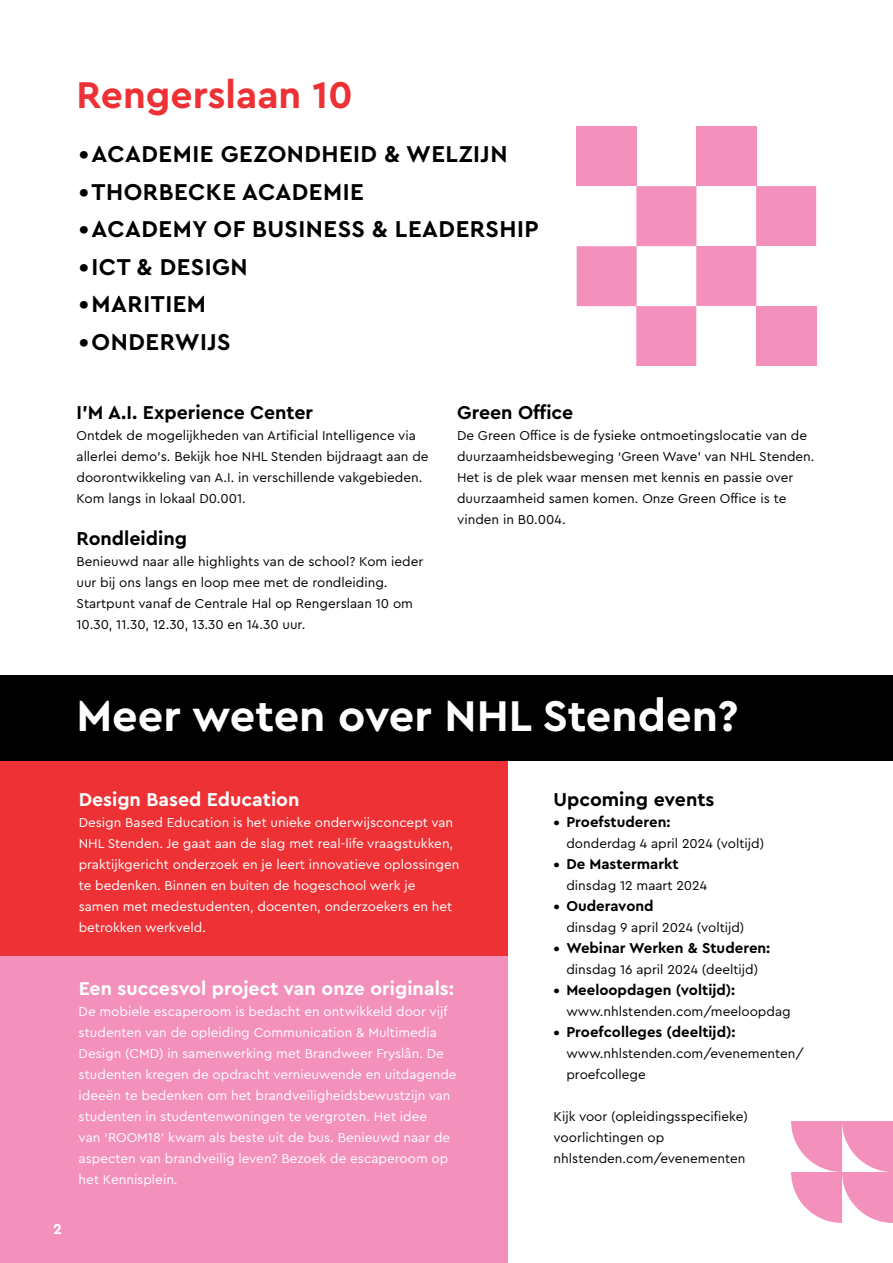
<style>
.page{position:relative;width:893px;height:1263px;background:#fff}
.page>*{position:absolute;margin:0;border:0;box-sizing:border-box;transform-origin:0 0}
.t1{font:700 45px "Cera PRO";color:#fff}
.t2{font:700 39px "Cera PRO";color:#ee3135}
.t3{font:700 24px "Cera PRO";letter-spacing:.02em;color:#000}
.t4{font:700 19.5px "Cera PRO";color:#000}
.t5{font:700 19.5px "Cera PRO";color:#fff}
.t6{font:700 15px "Cera PRO";color:#000}
.t7{font:700 15px "Cera PRO";color:#fff}
.t8{font:13.5px/21px "Cera PRO";color:#000}
.t9{font:13.5px/21px "Cera PRO";color:#fff}
</style>
<div class="page">
<div style="left:0;top:675px;width:893px;height:86px;background:#000"></div>
<div style="left:0;top:761px;width:508px;height:195px;background:#ee3135"></div>
<div style="left:0;top:956px;width:508px;height:307px;background:#f391bc"></div>
<svg style="left:791px;top:1121px;width:102px;height:102px"></svg>
<div style="left:577px;top:126px;width:60px;height:60px;background:#f391bc"></div>
<div style="left:696px;top:126px;width:60px;height:60px;background:#f391bc"></div>
<svg style="left:577px;top:186px;width:239px;height:180px"></svg>
<h2 class="t2" style="left:77px;top:69px;width:278px">Rengerslaan 10</h2>
<h3 class="t3" style="left:79px;top:138px;width:430px">•ACADEMIE GEZONDHEID &amp; WELZIJN</h3>
<h3 class="t3" style="left:79px;top:176px;width:287px">•THORBECKE ACADEMIE</h3>
<h3 class="t3" style="left:79px;top:213px;width:462px">•ACADEMY OF BUSINESS &amp; LEADERSHIP</h3>
<h3 class="t3" style="left:79px;top:251px;width:171px">•ICT &amp; DESIGN</h3>
<h3 class="t3" style="left:79px;top:288px;width:129px">•MARITIEM</h3>
<h3 class="t3" style="left:79px;top:326px;width:153px">•ONDERWIJS</h3>
<h3 class="t4" style="left:77px;top:399px;width:238px">I’M A.I. Experience Center</h3>
<p class="t8" style="left:77px;top:424px;width:353px">Ontdek de mogelijkheden van Artificial Intelligence via allerlei demo’s. Bekijk hoe NHL Stenden bijdraagt aan de doorontwikkeling van A.I. in verschillende vakgebieden.<br>Kom langs in lokaal D0.001.</p>
<h3 class="t4" style="left:77px;top:525px;width:112px">Rondleiding</h3>
<p class="t8" style="left:77px;top:550px;width:348px">Benieuwd naar alle highlights van de school? Kom ieder uur bij ons langs en loop mee met de rondleiding.<br>Startpunt vanaf de Centrale Hal op Rengerslaan 10 om 10.30, 11.30, 12.30, 13.30 en 14.30 uur.</p>
<h3 class="t4" style="left:457px;top:399px;width:118px">Green Office</h3>
<p class="t8" style="left:457px;top:424px;width:359px">De Green Office is de fysieke ontmoetingslocatie van de duurzaamheidsbeweging ‘Green Wave’ van NHL Stenden.<br>Het is de plek waar mensen met kennis en passie over duurzaamheid samen komen. Onze Green Office is te vinden in B0.004.</p>
<h1 class="t1" style="left:77px;top:686px;width:663px">Meer weten over NHL Stenden?</h1>
<h3 class="t5" style="left:79px;top:786px;width:222px">Design Based Education</h3>
<p class="t9" style="left:79px;top:811px;width:382px">Design Based Education is het unieke onderwijsconcept van NHL Stenden. Je gaat aan de slag met real-life vraagstukken, praktijkgericht onderzoek en je leert innovatieve oplossingen te bedenken. Binnen en buiten de hogeschool werk je<br>samen met medestudenten, docenten, onderzoekers en het betrokken werkveld.</p>
<p class="t7" style="left:53px;top:1218px;width:10px">2</p>
<h3 class="t5" style="left:79px;top:975px;width:377px">Een succesvol project van onze originals:</h3>
<p class="t9" style="left:79px;top:1000px;width:379px">De mobiele escaperoom is bedacht en ontwikkeld door vijf studenten van de opleiding Communication &amp; Multimedia Design (CMD) in samenwerking met Brandweer Fryslân. De studenten kregen de opdracht vernieuwende en uitdagende ideeën te bedenken om het brandveiligheidsbewustzijn van studenten in studentenwoningen te vergroten. Het idee<br>van ‘ROOM18’ kwam als beste uit de bus. Benieuwd naar de aspecten van brandveilig leven? Bezoek de escaperoom op het Kennisplein.</p>
<h3 class="t4" style="left:554px;top:786px;width:162px">Upcoming events</h3>
<p class="t6" style="left:554px;top:812px;width:118px">• Proefstuderen:</p>
<p class="t8" style="left:566px;top:832px;width:199px">donderdag 4 april 2024 (voltijd)</p>
<p class="t6" style="left:554px;top:854px;width:127px">• De Mastermarkt</p>
<p class="t8" style="left:566px;top:874px;width:142px">dinsdag 12 maart 2024</p>
<p class="t6" style="left:554px;top:896px;width:102px">• Ouderavond</p>
<p class="t8" style="left:566px;top:916px;width:180px">dinsdag 9 april 2024 (voltijd)</p>
<p class="t6" style="left:554px;top:938px;width:218px">• Webinar Werken &amp; Studeren:</p>
<p class="t8" style="left:566px;top:958px;width:193px">dinsdag 16 april 2024 (deeltijd)</p>
<p class="t6" style="left:554px;top:980px;width:183px">• Meeloopdagen (voltijd):</p>
<p class="t8" style="left:566px;top:1000px;width:226px">www.nhlstenden.com/meeloopdag</p>
<p class="t6" style="left:554px;top:1022px;width:183px">• Proefcolleges (deeltijd):</p>
<p class="t8" style="left:566px;top:1042px;width:239px">www.nhlstenden.com/evenementen/ proefcollege</p>
<p class="t8" style="left:554px;top:1105px;width:196px">Kijk voor (opleidingsspecifieke) voorlichtingen op nhlstenden.com/evenementen</p>
</div>
